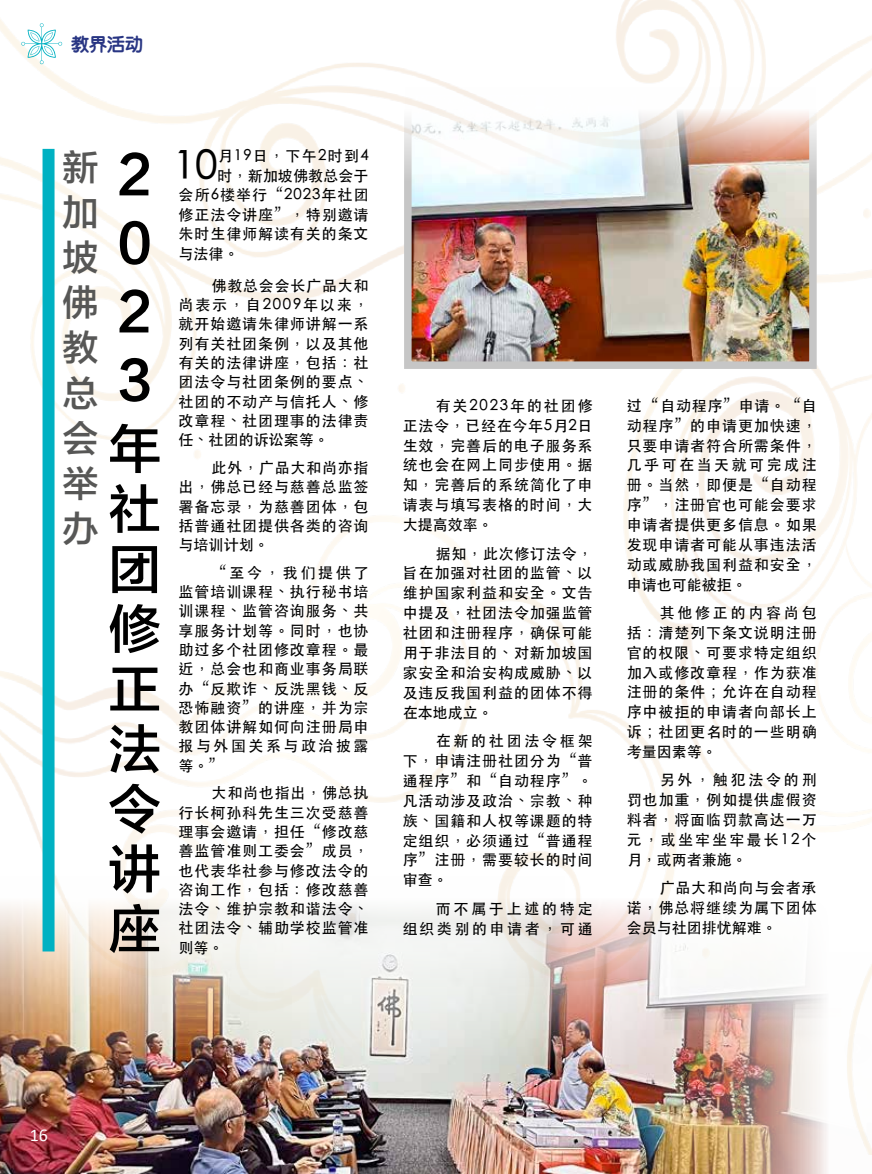
<style>
.page{position:relative;width:872px;height:1174px;background:#fff}
.page>*{position:absolute;margin:0;border:0;box-sizing:border-box;transform-origin:0 0}
.t1{font:52.5px/60px "FZLTZHK GBK1 0";color:#000}
.t2{font:500 39.6px "ST Heiti TC";color:#000}
.t3{font:36px/45px "FZLTZHK GBK1 0";color:#575756;text-align:justify}
.t4{font:800 18px "GB Yen Round";color:#283583}
.t5{font:18px "Calibri";color:#fff}
.t6{font:500 15px/19.2px "ST Heiti TC";letter-spacing:.06em;color:#000;text-align:justify}
.t7{font:500 15px/20px "ST Heiti TC";letter-spacing:.18em;color:#000;text-align:right}
.t8{font:500 15px "ST Heiti TC";letter-spacing:.085em;color:#000}
.t9{font:500 15px "ST Heiti TC";letter-spacing:.01em;color:#000}
</style>
<div class="page">
<img style="left:0;top:0;width:872px;height:876px">
<img style="left:0;top:876px;width:872px;height:298px">
<img style="left:413px;top:96px;width:394px;height:264px">
<div style="left:404px;top:87px;width:412px;height:282px;border:8px solid #c6c6c6"></div>
<div style="left:43px;top:149px;width:12px;height:802px;background:#00b1c2"></div>
<svg style="left:21px;top:23px;width:41px;height:41px"></svg>
<p class="t4" style="left:71px;top:35px;width:73px">教界活动</p>
<h3 class="t3" style="left:62px;top:146px;width:37px">新加坡佛教总会举办</h3>
<h1 class="t1" style="left:108px;top:142px;width:54px;line-height:68.6px">2<br>0<br>2<br>3年</h1>
<h1 class="t1" style="left:108px;top:480px;width:54px;text-align:justify">社团修正法令讲座</h1>
<h2 class="t2" style="left:173px;top:144px;width:45px">10</h2>
<p class="t8" style="left:217px;top:147px;width:153px">月19日，下午2时到4</p>
<p class="t9" style="left:217px;top:167px;width:153px">时，新加坡佛教总会于</p>
<p class="t6" style="left:179px;top:185px;width:191px">会所6楼举行“2023年社团</p>
<p class="t6" style="left:179px;top:204px;width:191px">修正法令讲座”，特别邀请</p>
<p class="t6" style="left:179px;top:224px;width:191px">朱时生律师解读有关的条文</p>
<p class="t6" style="left:179px;top:243px;width:62px">与法律。</p>
<p class="t6" style="left:179px;top:275px;width:191px;text-indent:33px">佛教总会会长广品大和尚表示，自2009年以来，就开始邀请朱律师讲解一系列有关社团条例，以及其他有关的法律讲座，包括：社团法令与社团条例的要点、社团的不动产与信托人、修改章程、社团理事的法律责任、社团的诉讼案等。</p>
<p class="t6" style="left:179px;top:457px;width:191px;text-indent:33px">此外，广品大和尚亦指出，佛总已经与慈善总监签署备忘录，为慈善团体，包括普通社团提供各类的咨询与培训计划。</p>
<p class="t6" style="left:179px;top:562px;width:191px;text-indent:33px">“至今，我们提供了监管培训课程、执行秘书培训课程、监管咨询服务、共享服务计划等。同时，也协助过多个社团修改章程。最近，总会也和商业事务局联办“反欺诈、反洗黑钱、反恐怖融资”的讲座，并为宗教团体讲解如何向注册局申报与外国关系与政治披露等。”</p>
<p class="t6" style="left:179px;top:783px;width:191px;text-indent:33px">大和尚也指出，佛总执行长柯孙科先生三次受慈善理事会邀请，担任“修改慈善监管准则工委会”成员，也代表华社参与修改法令的咨询工作，包括：修改慈善法令、维护宗教和谐法令、社团法令、辅助学校监管准则等。</p>
<p class="t6" style="left:403px;top:395px;width:191px;line-height:20px;text-indent:33px">有关2023年的社团修正法令，已经在今年5月2日生效，完善后的电子服务系统也会在网上同步使用。据知，完善后的系统简化了申请表与填写表格的时间，大大提高效率。</p>
<p class="t6" style="left:403px;top:543px;width:191px;line-height:20px;text-indent:33px">据知，此次修订法令，旨在加强对社团的监管、以维护国家利益和安全。文告中提及，社团法令加强监管社团和注册程序，确保可能用于非法目的、对新加坡国家安全和治安构成威胁、以及违反我国利益的团体不得在本地成立。</p>
<p class="t6" style="left:403px;top:730px;width:191px;line-height:20px;text-indent:33px">在新的社团法令框架下，申请注册社团分为“普通程序”和“自动程序”。凡活动涉及政治、宗教、种族、国籍和人权等课题的特定组织，必须通过“普通程序”注册，需要较长的时间审查。</p>
<p class="t7" style="left:403px;top:898px;width:191px">而不属于上述的特定<br>组织类别的申请者，可通</p>
<p class="t6" style="left:626px;top:395px;width:191px;line-height:19.8px">过“自动程序”申请。“自动程序”的申请更加快速，只要申请者符合所需条件，几乎可在当天就可完成注册。当然，即便是“自动程序”，注册官也可能会要求申请者提供更多信息。如果发现申请者可能从事违法活动或威胁我国利益和安全，申请也可能被拒。</p>
<p class="t6" style="left:626px;top:602px;width:191px;line-height:19.8px;text-indent:33px">其他修正的内容尚包括：清楚列下条文说明注册官的权限、可要求特定组织加入或修改章程，作为获准注册的条件；允许在自动程序中被拒的申请者向部长上诉；社团更名时的一些明确考量因素等。</p>
<p class="t6" style="left:626px;top:769px;width:191px;line-height:19.8px;text-indent:33px">另外，触犯法令的刑罚也加重，例如提供虚假资料者，将面临罚款高达一万元，或坐牢坐牢最长12个月，或两者兼施。</p>
<p class="t6" style="left:626px;top:877px;width:191px;line-height:19.8px;text-indent:33px">广品大和尚向与会者承诺，佛总将继续为属下团体会员与社团排忧解难。</p>
<p class="t5" style="left:30px;top:1123px;width:20px">16</p>
</div>
